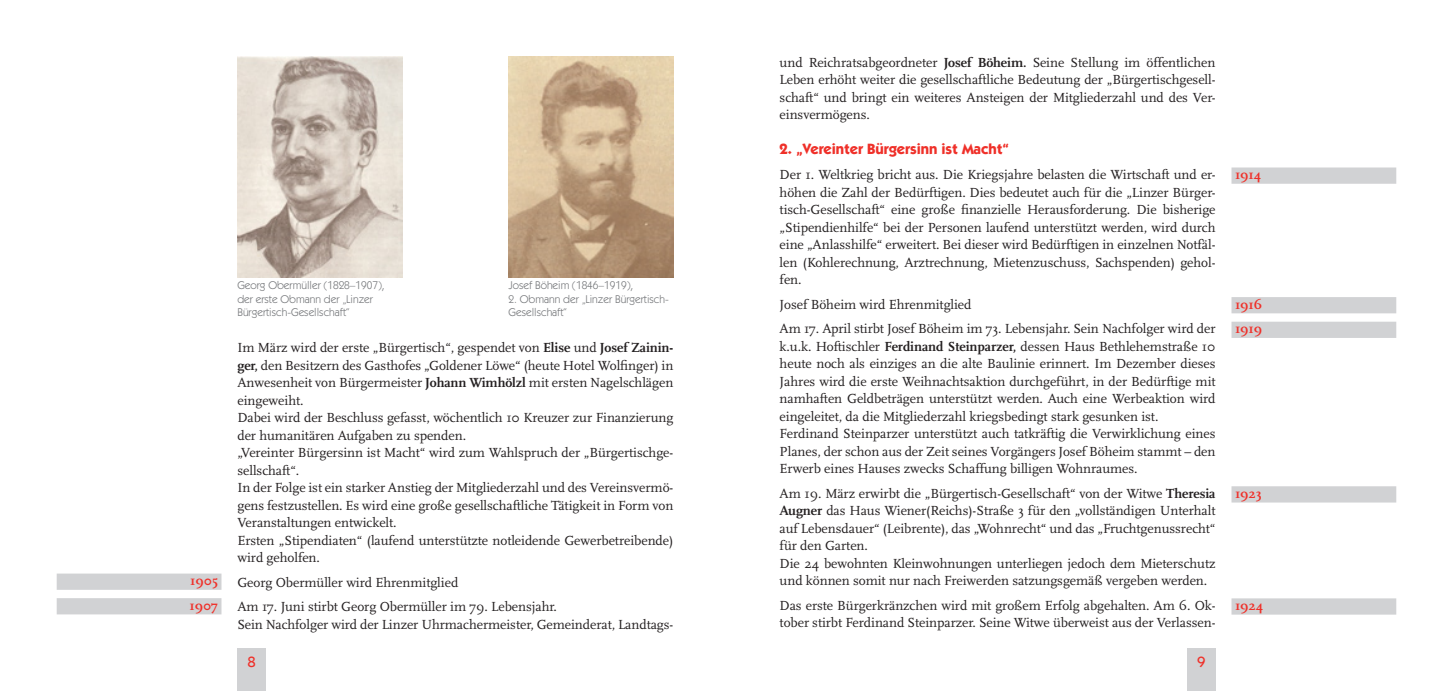
<style>
.page{position:relative;width:1453px;height:691px;background:#fff}
.page>*{position:absolute;margin:0;border:0;box-sizing:border-box;transform-origin:0 0}
.t1{font:700 15px "Itc Kabel";letter-spacing:-.005em;color:#ef3029}
.t2{font:500 15px "Itc Kabel";color:#ef3029}
.t3{font:13.75px/17.5px "Scala";letter-spacing:-.005em;color:#231f20}
.t4{font:700 13.75px/24.6px "Scala";letter-spacing:-.005em;color:#ef3029}
.t5{font:11.25px/13.8px "Itc Kabel";color:#76787b}
.s1{font-weight:700}
</style>
<div class="page">
<div style="left:237px;top:648px;width:29px;height:43px;background:#d1d2d4"></div>
<div style="left:1187px;top:648px;width:28px;height:43px;background:#d1d2d4"></div>
<div style="left:57px;top:574px;width:164px;height:16px;background:#d1d2d4"></div>
<div style="left:57px;top:598px;width:164px;height:16px;background:#d1d2d4"></div>
<div style="left:1231px;top:167px;width:165px;height:17px;background:#d1d2d4"></div>
<div style="left:1231px;top:297px;width:165px;height:16px;background:#d1d2d4"></div>
<div style="left:1231px;top:322px;width:165px;height:16px;background:#d1d2d4"></div>
<div style="left:1231px;top:486px;width:165px;height:17px;background:#d1d2d4"></div>
<div style="left:1231px;top:598px;width:165px;height:17px;background:#d1d2d4"></div>
<img style="left:237px;top:57px;width:165px;height:220px">
<img style="left:508px;top:57px;width:165px;height:220px">
<p class="t4" style="left:189px;top:568px;width:30px">1905<br>1907</p>
<p class="t5" style="left:237px;top:278px;width:149px">Georg Obermüller (1828–1907), der erste Obmann der „Linzer<br>Bürgertisch-Gesellschaft“</p>
<p class="t5" style="left:508px;top:278px;width:126px">Josef Böheim (1846–1919),</p>
<p class="t5" style="left:508px;top:292px;width:162px">2. Obmann der „Linzer Bürgertisch-<br>Gesellschaft“</p>
<p class="t3" style="left:237px;top:339px;width:437px">Im März wird der erste „Bürgertisch“, gespendet von <span class="s1">Elise</span> und <span class="s1">Josef Zainin&shy;ger,</span> den Besitzern des Gasthofes „Goldener Löwe“ (heute Hotel Wolfinger) in Anwesenheit von Bürgermeister <span class="s1">Johann Wimhölzl</span> mit ersten Nagelschlägen eingeweiht.<br>Dabei wird der Beschluss gefasst, wöchentlich 10 Kreuzer zur Finanzierung der humanitären Aufgaben zu spenden.<br>„Vereinter Bürgersinn ist Macht“ wird zum Wahlspruch der „Bürgertischge&shy;sellschaft“.<br>In der Folge ist ein starker Anstieg der Mitgliederzahl und des Vereinsvermö&shy;gens festzustellen. Es wird eine große gesellschaftliche Tätigkeit in Form von Veranstaltungen entwickelt.<br>Ersten „Stipendiaten“ (laufend unterstützte notleidende Gewerbetreibende) wird geholfen.</p>
<p class="t3" style="left:237px;top:570px;width:321px;line-height:24.6px">Georg Obermüller wird Ehrenmitglied<br>Am 17. Juni stirbt Georg Obermüller im 79. Lebensjahr.</p>
<p class="t3" style="left:237px;top:616px;width:437px">Sein Nachfolger wird der Linzer Uhrmachermeister, Gemeinderat, Landtags-</p>
<p class="t3" style="left:780px;top:54px;width:437px;text-align:justify">und Reichratsabgeordneter <span class="s1">Josef Böheim.</span> Seine Stellung im öffentlichen Leben erhöht weiter die gesellschaftliche Bedeutung der „Bürgertischgesell&shy;schaft“ und bringt ein weiteres Ansteigen der Mitgliederzahl und des Ver&shy;einsvermögens.</p>
<p class="t1" style="left:780px;top:140px;width:231px">2. „Vereinter Bürgersinn ist Macht“</p>
<p class="t3" style="left:780px;top:166px;width:437px;text-align:justify">Der 1. Weltkrieg bricht aus. Die Kriegsjahre belasten die Wirtschaft und er&shy;höhen die Zahl der Bedürftigen. Dies bedeutet auch für die „Linzer Bürger&shy;tisch-Gesellschaft“ eine große finanzielle Herausforderung. Die bisherige „Stipendienhilfe“ bei der Personen laufend unterstützt werden, wird durch eine „Anlasshilfe“ erweitert. Bei dieser wird Bedürftigen in einzelnen Notfäl&shy;len (Kohlerechnung, Arztrechnung, Mietenzuschuss, Sachspenden) gehol&shy;fen.</p>
<p class="t3" style="left:780px;top:292px;width:437px;line-height:24.6px">Josef Böheim wird Ehrenmitglied<br>Am 17. April stirbt Josef Böheim im 73. Lebensjahr. Sein Nachfolger wird der</p>
<p class="t3" style="left:780px;top:338px;width:437px">k.u.k. Hoftischler <span class="s1">Ferdinand Steinparzer,</span> dessen Haus Bethlehemstraße 10 heute noch als einziges an die alte Baulinie erinnert. Im Dezember dieses Jahres wird die erste Weihnachtsaktion durchgeführt, in der Bedürftige mit namhaften Geldbeträgen unterstützt werden. Auch eine Werbeaktion wird eingeleitet, da die Mitgliederzahl kriegsbedingt stark gesunken ist.<br>Ferdinand Steinparzer unterstützt auch tatkräftig die Verwirklichung eines Planes, der schon aus der Zeit seines Vorgängers Josef Böheim stammt – den Erwerb eines Hauses zwecks Schaffung billigen Wohnraumes.</p>
<p class="t3" style="left:780px;top:485px;width:437px">Am 19. März erwirbt die „Bürgertisch-Gesellschaft“ von der Witwe <span class="s1">Theresia Augner</span> das Haus Wiener(Reichs)-Straße 3 für den „vollständigen Unterhalt auf Lebensdauer“ (Leibrente), das „Wohnrecht“ und das „Fruchtgenussrecht“ für den Garten.<br>Die 24 bewohnten Kleinwohnungen unterliegen jedoch dem Mieterschutz und können somit nur nach Freiwerden satzungsgemäß vergeben werden.</p>
<p class="t3" style="left:780px;top:597px;width:437px">Das erste Bürgerkränzchen wird mit großem Erfolg abgehalten. Am 6. Ok&shy;tober stirbt Ferdinand Steinparzer. Seine Witwe überweist aus der Verlassen-</p>
<p class="t2" style="left:247px;top:653px;width:10px">8</p>
<p class="t2" style="left:1197px;top:653px;width:10px">9</p>
<p class="t4" style="left:1235px;top:162px;width:28px">1914</p>
<p class="t4" style="left:1235px;top:292px;width:29px">1916<br>1919</p>
<p class="t4" style="left:1235px;top:481px;width:28px">1923</p>
<p class="t4" style="left:1235px;top:593px;width:30px">1924</p>
</div>
